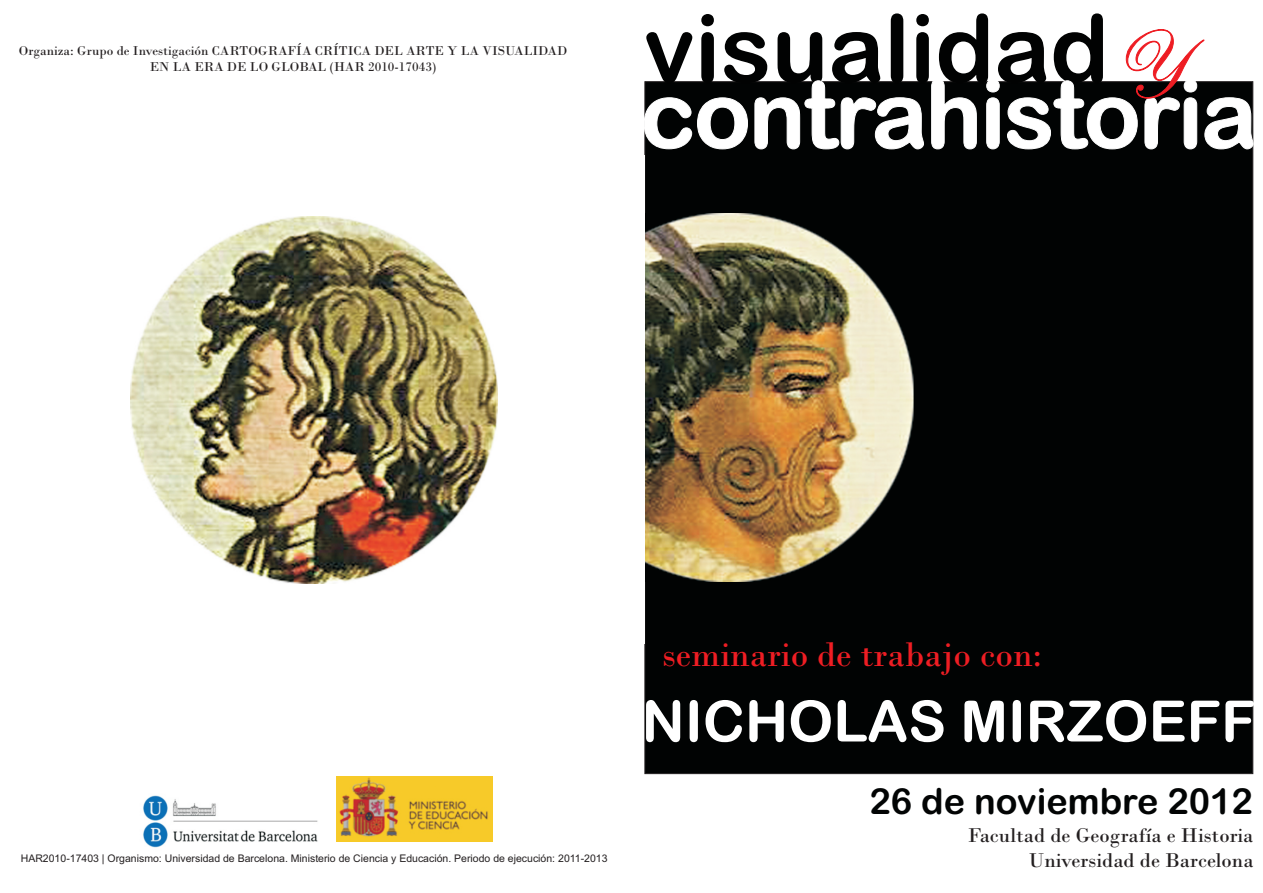
<style>
.page{position:relative;width:1263px;height:893px;background:#fff}
.page>*{position:absolute;margin:0;border:0;box-sizing:border-box;transform-origin:0 0}
.t1{font:57px "Arial Rounded MT Bold";color:#fff}
.t2{font:36px "Bodoni";color:#ee1d23}
.t3{font:36px "Arial Rounded MT Bold";color:#020404}
.t4{font:21px/25.2px "Bodoni";color:#231f20;text-align:right}
.t5{font:13.5px/16.2px "Bodoni";color:#231f20;text-align:center}
.t6{font:10.5px "Arial";color:#231f20}
</style>
<div class="page">
<div style="left:644px;top:149px;width:609px;height:625px;background:#010303"></div>
<svg style="left:644px;top:13px;width:609px;height:136px"></svg>
<img style="left:130px;top:216px;width:367px;height:368px">
<img style="left:645px;top:214px;width:269px;height:368px">
<div style="left:523px;top:155px;width:122px;height:489px;background:#fff"></div>
<img style="left:336px;top:776px;width:157px;height:66px">
<img style="left:143px;top:795px;width:175px;height:53px">
<p class="t5" style="left:19px;top:44px;width:550px">Organiza: Grupo de Investigación CARTOGRAFÍA CRÍTICA DEL ARTE Y LA VISUALIDAD<br>EN LA ERA DE LO GLOBAL (HAR 2010-17043)</p>
<p class="t6" style="left:21px;top:854px;width:588px">HAR2010-17403 | Organismo: Universidad de Barcelona. Ministerio de Ciencia y Educación. Periodo de ejecución: 2011-2013</p>
<h2 class="t2" style="left:662px;top:642px;width:381px">seminario de trabajo con:</h2>
<h1 class="t1" style="left:641px;top:700px;width:616px">NICHOLAS MIRZOEFF</h1>
<h2 class="t3" style="left:869px;top:787px;width:385px">26 de noviembre 2012</h2>
<h3 class="t4" style="left:968px;top:825px;width:287px">Facultad de Geografía e Historia<br>Universidad de Barcelona</h3>
</div>
